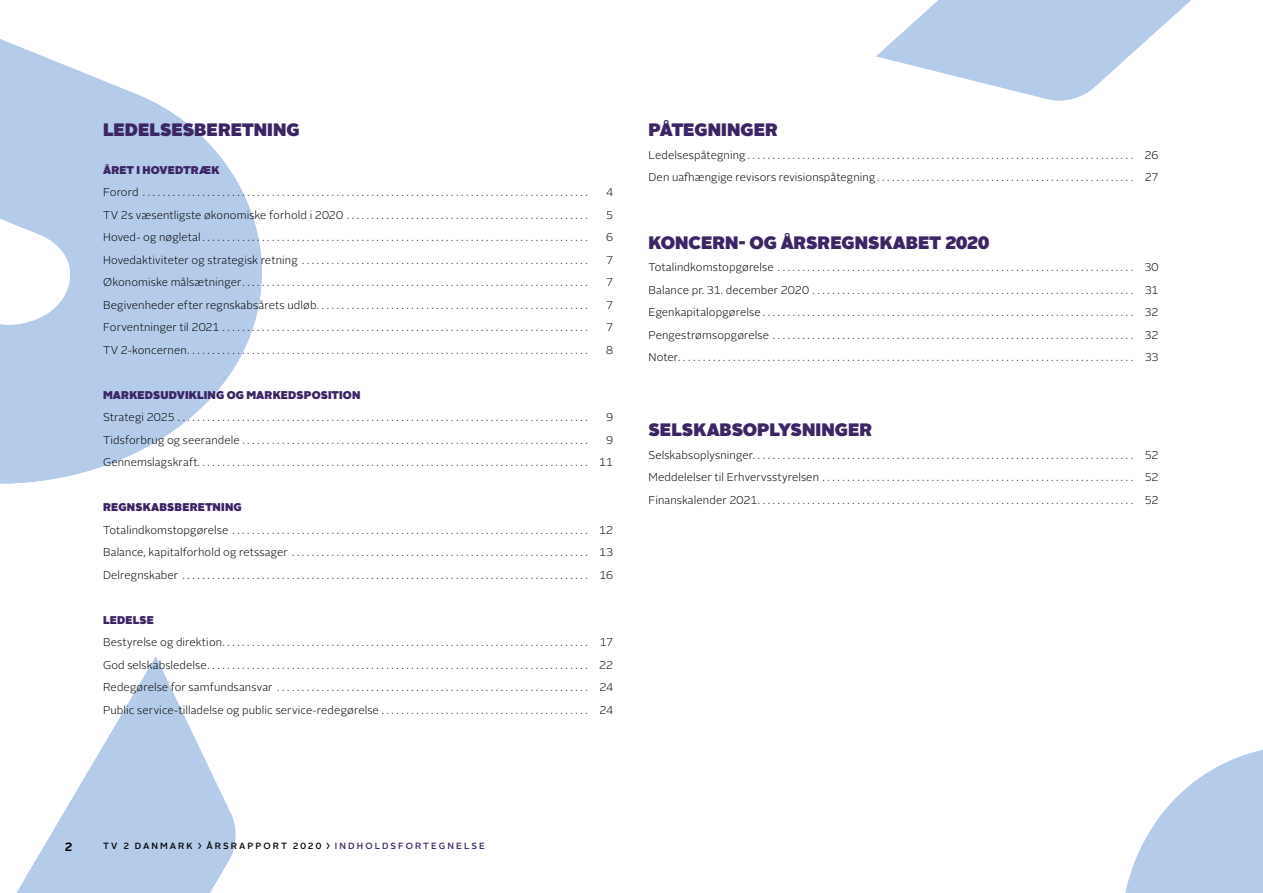
<style>
.page{position:relative;width:1263px;height:893px;background:#fff}
.page>*{position:absolute;margin:0;border:0;box-sizing:border-box;transform-origin:0 0}
.t1{font:900 18px "Alright Sans";letter-spacing:-.005em;color:#3c2565}
.t2{font:700 12px "Alright Sans";color:#000}
.t3{font:300 11.25px/22.5px "Alright Sans";letter-spacing:.01em;color:#000;text-align:justify}
.t4{font:900 11.25px "Alright Sans";letter-spacing:.015em;color:#3c2565}
.t5{font:500 9px "Alright Sans";letter-spacing:.23em;color:#000}
.s1{color:#3c2565}
</style>
<div class="page">
<svg style="left:1125px;top:750px;width:137px;height:143px"></svg>
<svg style="left:876px;top:0;width:315px;height:101px;fill:#b4ccea"></svg>
<svg style="left:0;top:39px;width:262px;height:445px;fill:#b4ccea"></svg>
<svg style="left:16px;top:656px;width:220px;height:237px;fill:#b4ccea"></svg>
<h1 class="t1" style="left:103px;top:117px;width:198px">LEDELSESBERETNING</h1>
<p class="t4" style="left:103px;top:162px;width:118px">ÅRET I HOVEDTRÆK</p>
<p class="t3" style="left:103px;top:181px;width:486px">Forord . . . . . . . . . . . . . . . . . . . . . . . . . . . . . . . . . . . . . . . . . . . . . . . . . . . . . . . . . . . . . . . . . . . . . . . . . . . . . . . . . . . . . . . . . .</p>
<p class="t3" style="left:606px;top:181px;width:8px">4</p>
<p class="t3" style="left:103px;top:204px;width:486px">TV 2s væsentligste økonomiske forhold i 2020 . . . . . . . . . . . . . . . . . . . . . . . . . . . . . . . . . . . . . . . . . . . . . . . . .</p>
<p class="t3" style="left:606px;top:204px;width:8px">5</p>
<p class="t3" style="left:103px;top:226px;width:486px">Hoved- og nøgletal . . . . . . . . . . . . . . . . . . . . . . . . . . . . . . . . . . . . . . . . . . . . . . . . . . . . . . . . . . . . . . . . . . . . . . . . . . . . . .</p>
<p class="t3" style="left:606px;top:226px;width:8px">6</p>
<p class="t3" style="left:103px;top:249px;width:486px">Hovedaktiviteter og strategisk retning . . . . . . . . . . . . . . . . . . . . . . . . . . . . . . . . . . . . . . . . . . . . . . . . . . . . . . . . . .</p>
<p class="t3" style="left:606px;top:249px;width:8px">7</p>
<p class="t3" style="left:103px;top:271px;width:486px">Økonomiske målsætninger . . . . . . . . . . . . . . . . . . . . . . . . . . . . . . . . . . . . . . . . . . . . . . . . . . . . . . . . . . . . . . . . . . . . . .</p>
<p class="t3" style="left:606px;top:271px;width:8px">7</p>
<p class="t3" style="left:103px;top:294px;width:486px">Begivenheder efter regnskabsårets udløb . . . . . . . . . . . . . . . . . . . . . . . . . . . . . . . . . . . . . . . . . . . . . . . . . . . . . . .</p>
<p class="t3" style="left:606px;top:294px;width:8px">7</p>
<p class="t3" style="left:103px;top:316px;width:486px">Forventninger til 2021 . . . . . . . . . . . . . . . . . . . . . . . . . . . . . . . . . . . . . . . . . . . . . . . . . . . . . . . . . . . . . . . . . . . . . . . . . .</p>
<p class="t3" style="left:606px;top:316px;width:8px">7</p>
<p class="t3" style="left:103px;top:339px;width:486px">TV 2-koncernen . . . . . . . . . . . . . . . . . . . . . . . . . . . . . . . . . . . . . . . . . . . . . . . . . . . . . . . . . . . . . . . . . . . . . . . . . . . . . . . . .</p>
<p class="t3" style="left:606px;top:339px;width:8px">8</p>
<p class="t4" style="left:103px;top:387px;width:259px">MARKEDSUDVIKLING OG MARKEDSPOSITION</p>
<p class="t3" style="left:103px;top:406px;width:486px">Strategi 2025 . . . . . . . . . . . . . . . . . . . . . . . . . . . . . . . . . . . . . . . . . . . . . . . . . . . . . . . . . . . . . . . . . . . . . . . . . . . . . . . . . . .</p>
<p class="t3" style="left:606px;top:406px;width:8px">9</p>
<p class="t3" style="left:103px;top:429px;width:486px">Tidsforbrug og seerandele . . . . . . . . . . . . . . . . . . . . . . . . . . . . . . . . . . . . . . . . . . . . . . . . . . . . . . . . . . . . . . . . . . . . . .</p>
<p class="t3" style="left:103px;top:429px;width:512px;text-align:right">9<br>Gennemslagskraft . . . . . . . . . . . . . . . . . . . . . . . . . . . . . . . . . . . . . . . . . . . . . . . . . . . . . . . . . . . . . . . . . . . . . . . . . . . . . . . 11</p>
<p class="t4" style="left:103px;top:499px;width:140px">REGNSKABSBERETNING</p>
<p class="t3" style="left:103px;top:519px;width:512px">Totalindkomstopgørelse . . . . . . . . . . . . . . . . . . . . . . . . . . . . . . . . . . . . . . . . . . . . . . . . . . . . . . . . . . . . . . . . . . . . . . . . 12<br>Balance, kapitalforhold og retssager . . . . . . . . . . . . . . . . . . . . . . . . . . . . . . . . . . . . . . . . . . . . . . . . . . . . . . . . . . . . 13<br>Delregnskaber . . . . . . . . . . . . . . . . . . . . . . . . . . . . . . . . . . . . . . . . . . . . . . . . . . . . . . . . . . . . . . . . . . . . . . . . . . . . . . . . . . 16</p>
<p class="t4" style="left:103px;top:612px;width:52px">LEDELSE</p>
<p class="t3" style="left:103px;top:631px;width:512px">Bestyrelse og direktion . . . . . . . . . . . . . . . . . . . . . . . . . . . . . . . . . . . . . . . . . . . . . . . . . . . . . . . . . . . . . . . . . . . . . . . . . . 17<br>God selskabsledelse . . . . . . . . . . . . . . . . . . . . . . . . . . . . . . . . . . . . . . . . . . . . . . . . . . . . . . . . . . . . . . . . . . . . . . . . . . . . . 22<br>Redegørelse for samfundsansvar . . . . . . . . . . . . . . . . . . . . . . . . . . . . . . . . . . . . . . . . . . . . . . . . . . . . . . . . . . . . . . . 24<br>Public service-tilladelse og public service-redegørelse . . . . . . . . . . . . . . . . . . . . . . . . . . . . . . . . . . . . . . . . . . 24</p>
<h1 class="t1" style="left:648px;top:117px;width:131px">PÅTEGNINGER</h1>
<p class="t3" style="left:648px;top:144px;width:512px">Ledelsespåtegning . . . . . . . . . . . . . . . . . . . . . . . . . . . . . . . . . . . . . . . . . . . . . . . . . . . . . . . . . . . . . . . . . . . . . . . . . . . . . . 26<br>Den uafhængige revisors revisionspåtegning . . . . . . . . . . . . . . . . . . . . . . . . . . . . . . . . . . . . . . . . . . . . . . . . . . . . 27</p>
<h1 class="t1" style="left:648px;top:229px;width:342px">KONCERN- OG ÅRSREGNSKABET 2020</h1>
<p class="t3" style="left:648px;top:256px;width:512px">Totalindkomstopgørelse . . . . . . . . . . . . . . . . . . . . . . . . . . . . . . . . . . . . . . . . . . . . . . . . . . . . . . . . . . . . . . . . . . . . . . . . 30<br>Balance pr. 31. december 2020 . . . . . . . . . . . . . . . . . . . . . . . . . . . . . . . . . . . . . . . . . . . . . . . . . . . . . . . . . . . . . . . . . 31<br>Egenkapitalopgørelse . . . . . . . . . . . . . . . . . . . . . . . . . . . . . . . . . . . . . . . . . . . . . . . . . . . . . . . . . . . . . . . . . . . . . . . . . . . 32<br>Pengestrømsopgørelse . . . . . . . . . . . . . . . . . . . . . . . . . . . . . . . . . . . . . . . . . . . . . . . . . . . . . . . . . . . . . . . . . . . . . . . . . 32<br>Noter . . . . . . . . . . . . . . . . . . . . . . . . . . . . . . . . . . . . . . . . . . . . . . . . . . . . . . . . . . . . . . . . . . . . . . . . . . . . . . . . . . . . . . . . . . . . 33</p>
<h1 class="t1" style="left:648px;top:417px;width:225px">SELSKABSOPLYSNINGER</h1>
<p class="t3" style="left:648px;top:444px;width:511px">Selskabsoplysninger . . . . . . . . . . . . . . . . . . . . . . . . . . . . . . . . . . . . . . . . . . . . . . . . . . . . . . . . . . . . . . . . . . . . . . . . . . . . . 52<br>Meddelelser til Erhvervsstyrelsen . . . . . . . . . . . . . . . . . . . . . . . . . . . . . . . . . . . . . . . . . . . . . . . . . . . . . . . . . . . . . . . 52<br>Finanskalender 2021 . . . . . . . . . . . . . . . . . . . . . . . . . . . . . . . . . . . . . . . . . . . . . . . . . . . . . . . . . . . . . . . . . . . . . . . . . . . . 52</p>
<p class="t2" style="left:65px;top:838px;width:9px">2</p>
<p class="t5" style="left:103px;top:839px;width:383px">TV 2 DANMARK › ÅRSRAPPORT 2020 › <span class="s1">INDHOLDSFORTEGNELSE</span></p>
</div>
